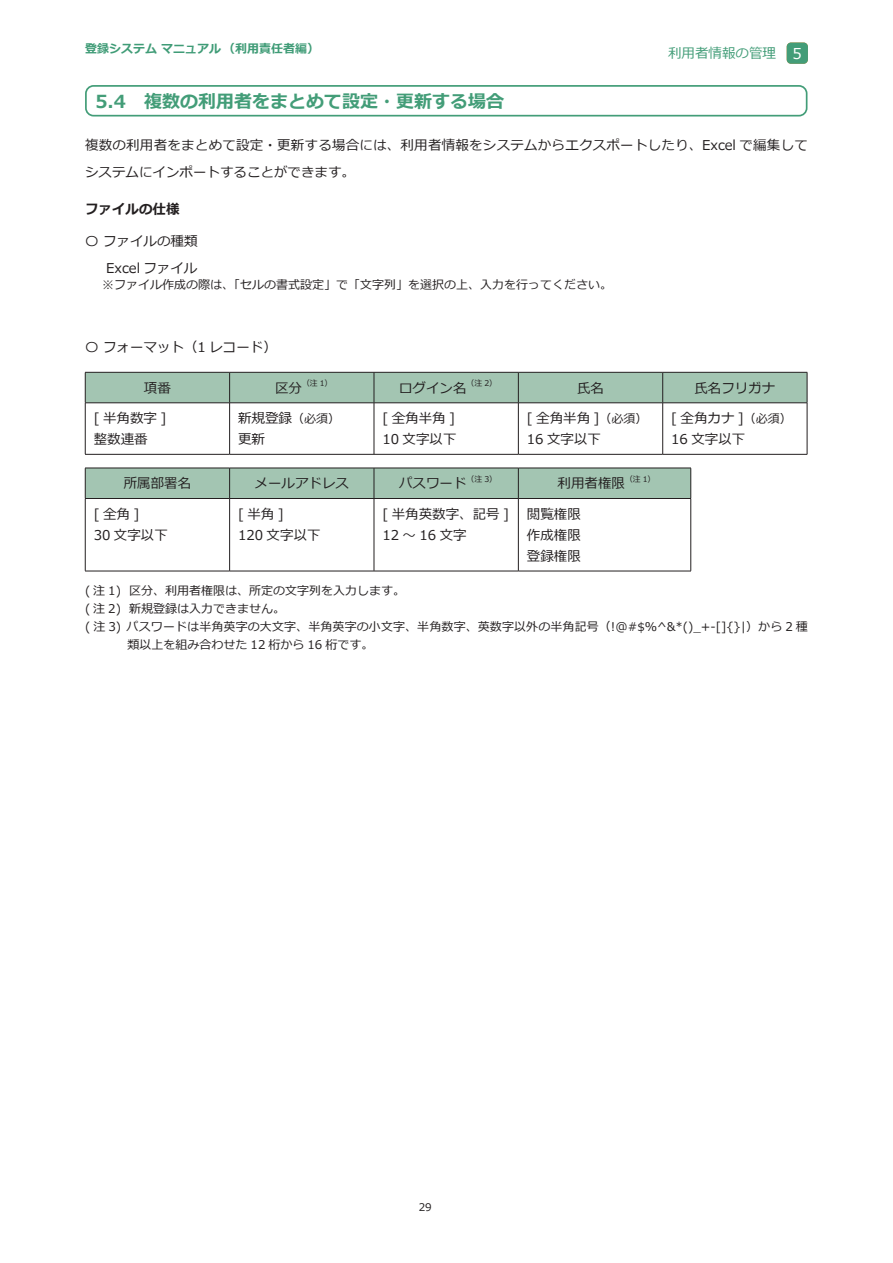
<style>
.page{position:relative;width:893px;height:1263px;background:#fff}
.page>*{position:absolute;margin:0;border:0;box-sizing:border-box;transform-origin:0 0}
.t1{font:700 18px "Meiryo";color:#439d78}
.t2{font:15px "Meiryo";color:#fff}
.t3{font:13.5px/21px "Meiryo";color:#231f20}
.t4{font:13.5px "Meiryo";color:#439d78}
.t5{font:700 13.5px "Meiryo";color:#231f20}
.t6{font:12px "Meiryo";color:#231f20}
.t7{font:700 12px "Meiryo";color:#409c77}
.t8{font:10.5px "Meiryo";color:#231f20}
.t9{font:7.8px "Meiryo";color:#231f20}
.s1{font-size:12px}
</style>
<div class="page">
<div style="left:787px;top:43px;width:21px;height:21px;background:#439d78;border-radius:4px"></div>
<div style="left:85px;top:85px;width:722px;height:32px;border:2px solid #439d78;border-radius:8px"></div>
<div style="left:86px;top:373px;width:721px;height:30px;background:#a3c5b2"></div>
<hr style="left:229px;top:372px;width:1px;height:31px;background:#231f20">
<hr style="left:374px;top:372px;width:1px;height:31px;background:#231f20">
<hr style="left:518px;top:372px;width:1px;height:31px;background:#231f20">
<hr style="left:662px;top:372px;width:1px;height:31px;background:#231f20">
<hr style="left:229px;top:403px;width:1px;height:51px;background:#231f20">
<hr style="left:374px;top:403px;width:1px;height:51px;background:#231f20">
<hr style="left:518px;top:403px;width:1px;height:51px;background:#231f20">
<hr style="left:662px;top:403px;width:1px;height:51px;background:#231f20">
<hr style="left:85px;top:372px;width:145px;height:1px;background:#231f20">
<hr style="left:85px;top:372px;width:1px;height:31px;background:#231f20">
<hr style="left:230px;top:372px;width:144px;height:1px;background:#231f20">
<hr style="left:374px;top:372px;width:144px;height:1px;background:#231f20">
<hr style="left:518px;top:372px;width:145px;height:1px;background:#231f20">
<hr style="left:663px;top:372px;width:144px;height:1px;background:#231f20">
<hr style="left:807px;top:372px;width:1px;height:31px;background:#231f20">
<hr style="left:85px;top:403px;width:145px;height:1px;background:#231f20">
<hr style="left:230px;top:403px;width:144px;height:1px;background:#231f20">
<hr style="left:374px;top:403px;width:144px;height:1px;background:#231f20">
<hr style="left:518px;top:403px;width:145px;height:1px;background:#231f20">
<hr style="left:663px;top:403px;width:144px;height:1px;background:#231f20">
<hr style="left:85px;top:403px;width:1px;height:51px;background:#231f20">
<hr style="left:807px;top:403px;width:1px;height:51px;background:#231f20">
<hr style="left:85px;top:454px;width:145px;height:1px;background:#231f20">
<hr style="left:230px;top:454px;width:144px;height:1px;background:#231f20">
<hr style="left:374px;top:454px;width:144px;height:1px;background:#231f20">
<hr style="left:518px;top:454px;width:145px;height:1px;background:#231f20">
<hr style="left:663px;top:454px;width:144px;height:1px;background:#231f20">
<div style="left:86px;top:469px;width:604px;height:29px;background:#a3c5b2"></div>
<hr style="left:229px;top:468px;width:1px;height:30px;background:#231f20">
<hr style="left:374px;top:468px;width:1px;height:30px;background:#231f20">
<hr style="left:518px;top:468px;width:1px;height:30px;background:#231f20">
<hr style="left:690px;top:468px;width:1px;height:30px;background:#231f20">
<hr style="left:229px;top:499px;width:1px;height:72px;background:#231f20">
<hr style="left:374px;top:499px;width:1px;height:72px;background:#231f20">
<hr style="left:518px;top:499px;width:1px;height:72px;background:#231f20">
<hr style="left:690px;top:499px;width:1px;height:72px;background:#231f20">
<hr style="left:85px;top:468px;width:145px;height:1px;background:#231f20">
<hr style="left:85px;top:468px;width:1px;height:30px;background:#231f20">
<hr style="left:230px;top:468px;width:144px;height:1px;background:#231f20">
<hr style="left:374px;top:468px;width:144px;height:1px;background:#231f20">
<hr style="left:518px;top:468px;width:173px;height:1px;background:#231f20">
<hr style="left:85px;top:498px;width:145px;height:1px;background:#231f20">
<hr style="left:230px;top:498px;width:144px;height:1px;background:#231f20">
<hr style="left:374px;top:498px;width:144px;height:1px;background:#231f20">
<hr style="left:518px;top:498px;width:173px;height:1px;background:#231f20">
<hr style="left:85px;top:499px;width:1px;height:72px;background:#231f20">
<hr style="left:85px;top:571px;width:145px;height:1px;background:#231f20">
<hr style="left:230px;top:571px;width:144px;height:1px;background:#231f20">
<hr style="left:374px;top:571px;width:144px;height:1px;background:#231f20">
<hr style="left:518px;top:571px;width:173px;height:1px;background:#231f20">
<p class="t7" style="left:85px;top:41px;width:235px">登録システムマニュアル（利用責任者編(</p>
<p class="t4" style="left:668px;top:44px;width:109px">利用者情報の管理</p>
<p class="t2" style="left:793px;top:43px;width:11px">15</p>
<h1 class="t1" style="left:95px;top:89px;width:410px">5.4　複数の利用者をまとめて設定・更新する場合</h1>
<p class="t3" style="left:85px;top:132px;width:724px;line-height:27px">複数の利用者をまとめて設定・更新する場合には、利用者情報をシステムからエクスポートしたり、Excel で編集してシステムにインポートすることができます。</p>
<p class="t5" style="left:85px;top:199px;width:96px">ファイルの仕様</p>
<p class="t3" style="left:85px;top:228px;width:114px;line-height:27px;text-align:right">〇ファイルの種類<br>Excel ファイル</p>
<p class="t6" style="left:102px;top:277px;width:511px">※ファイル作成の際は、「セルの書式設定」で「文字列」を選択の上、入力を行ってください。</p>
<p class="t3" style="left:85px;top:337px;width:193px">〇フォーマット（1 レコード(</p>
<p class="t9" style="left:302px;top:378px;width:32px">（注 1）</p>
<p class="t9" style="left:467px;top:378px;width:32px">（注 2）</p>
<p class="t3" style="left:399px;top:378px;width:69px">ログイン名</p>
<p class="t3" style="left:694px;top:378px;width:83px">氏名フリガナ</p>
<p class="t3" style="left:577px;top:378px;width:28px">氏名</p>
<p class="t3" style="left:275px;top:378px;width:28px">区分</p>
<p class="t3" style="left:144px;top:378px;width:28px">項番</p>
<p class="t3" style="left:94px;top:408px;width:74px">[ 半角数字 [整数連番</p>
<p class="t6" style="left:292px;top:410px;width:49px">（必須(</p>
<p class="t3" style="left:238px;top:408px;width:56px">新規登録更新</p>
<p class="t3" style="left:382px;top:408px;width:76px">[ 全角半角 [<br>10 文字以下</p>
<p class="t6" style="left:611px;top:410px;width:37px">必須(</p>
<p class="t3" style="left:527px;top:408px;width:86px">[ 全角半角 ]<span class="s1">（<br></span>16 文字以下</p>
<p class="t6" style="left:756px;top:410px;width:37px">必須(</p>
<p class="t3" style="left:671px;top:408px;width:86px">[ 全角カナ ]<span class="s1">（<br></span>16 文字以下</p>
<p class="t9" style="left:467px;top:473px;width:32px">（注 3）</p>
<p class="t9" style="left:625px;top:473px;width:32px">（注 1(</p>
<p class="t3" style="left:399px;top:474px;width:69px">パスワード</p>
<p class="t3" style="left:558px;top:474px;width:69px">利用者権限</p>
<p class="t3" style="left:124px;top:474px;width:69px">所属部署名</p>
<p class="t3" style="left:94px;top:504px;width:76px">[全角[<br>30 文字以下</p>
<p class="t3" style="left:238px;top:504px;width:84px">[半角[<br>120 文字以下</p>
<p class="t3" style="left:382px;top:504px;width:128px">[ 半角英数字、記号 [<br>12 ～ 16 文字</p>
<p class="t3" style="left:527px;top:504px;width:55px;text-align:justify">閲覧権限作成権限登録権限</p>
<p class="t3" style="left:255px;top:474px;width:96px">メールアドレス</p>
<p class="t6" style="left:85px;top:582px;width:37px">(注1)</p>
<p class="t6" style="left:85px;top:600px;width:37px">(注2)</p>
<p class="t6" style="left:129px;top:582px;width:278px">区分、利用者権限は、所定の文字列を入力します。</p>
<p class="t6" style="left:129px;top:600px;width:157px">新規登録は入力できません。</p>
<p class="t6" style="left:127px;top:618px;width:683px">パスワードは半角英字の大文字、半角英字の小文字、半角数字、英数字以外の半角記号（!@#$%^&amp;*()_+-[]{}|）から 2 種</p>
<p class="t6" style="left:85px;top:618px;width:38px">(注3)</p>
<p class="t6" style="left:128px;top:636px;width:247px">類以上を組み合わせた 12 桁から 16 桁です。</p>
<p class="t8" style="left:419px;top:1199px;width:15px">29</p>
</div>
